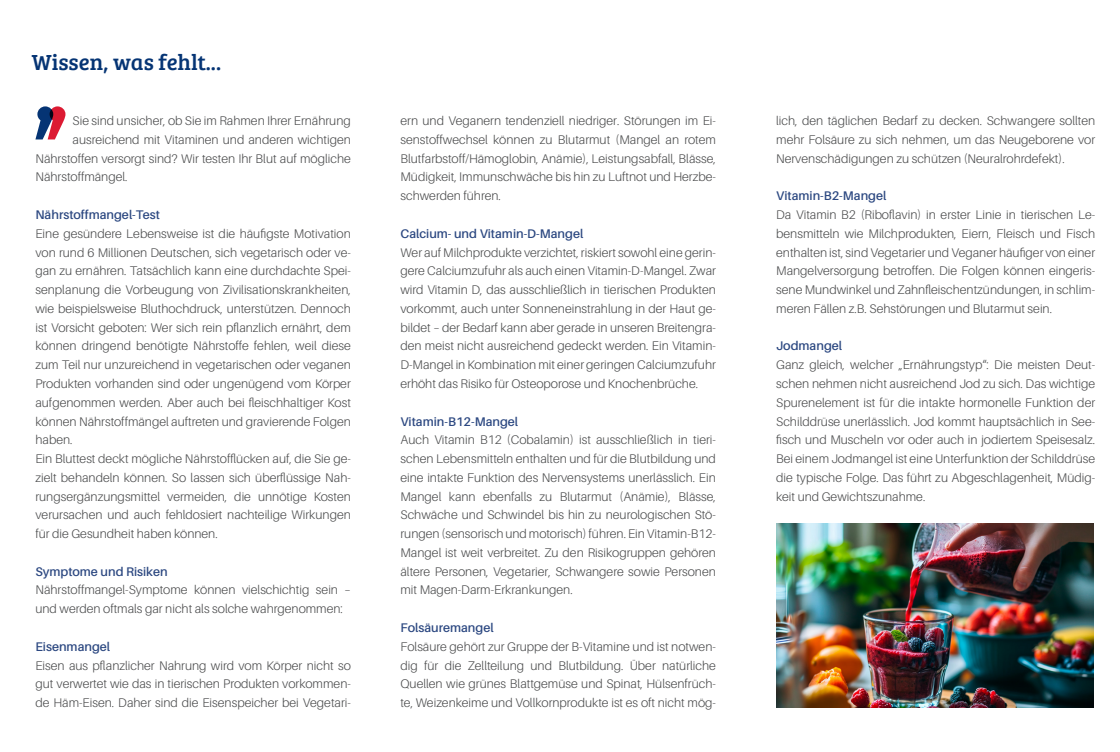
<style>
.page{position:relative;width:1120px;height:752px;background:#fff}
.page>*{position:absolute;margin:0;border:0;box-sizing:border-box;transform-origin:0 0}
.Überschrift_1{font:22.5px "Bree Serif";color:#053474}
.Fließtext{font:300 12.5px/18.8px "Aileron";color:#4b4c4d;text-align:justify}
.Überschrift_Fließtext{font:600 12.5px "Aileron";color:#2c4881}
</style>
<div class="page">
<svg style="left:35px;top:106px;width:30px;height:33px"></svg>
<img style="left:776px;top:523px;width:317px;height:183px">
<p class="Überschrift_1" style="left:32px;top:46px;width:191px">Wissen, was fehlt...</p>
<p class="Fließtext" style="left:73px;top:111px;width:280px">Sie sind unsicher, ob Sie im Rahmen Ihrer Ernährung</p>
<p class="Fließtext" style="left:73px;top:130px;width:280px">ausreichend mit Vitaminen und anderen wichtigen</p>
<p class="Fließtext" style="left:35px;top:149px;width:317px">Nährstoffen versorgt sind? Wir testen Ihr Blut auf mögliche</p>
<p class="Fließtext" style="left:35px;top:168px;width:94px">Nährstoffmängel.</p>
<p class="Überschrift_Fließtext" style="left:35px;top:208px;width:126px">Nährstoffmangel-Test</p>
<p class="Fließtext" style="left:35px;top:224px;width:317px">Eine gesündere Lebensweise ist die häufigste Motivation von rund 6 Millionen Deutschen, sich vegetarisch oder ve&shy;gan zu ernähren. Tatsächlich kann eine durchdachte Spei&shy;senplanung die Vorbeugung von Zivilisationskrankheiten, wie beispielsweise Bluthochdruck, unterstützen. Dennoch ist Vorsicht geboten: Wer sich rein pflanzlich ernährt, dem können dringend benötigte Nährstoffe fehlen, weil diese zum Teil nur unzureichend in vegetarischen oder veganen Produkten vorhanden sind oder ungenügend vom Körper aufgenommen werden. Aber auch bei fleischhaltiger Kost können Nährstoffmängel auftreten und gravierende Folgen haben.</p>
<p class="Fließtext" style="left:35px;top:449px;width:317px">Ein Bluttest deckt mögliche Nährstofflücken auf, die Sie ge&shy;zielt behandeln können. So lassen sich überflüssige Nah&shy;rungsergänzungsmittel vermeiden, die unnötige Kosten verursachen und auch fehldosiert nachteilige Wirkungen für die Gesundheit haben können.</p>
<p class="Überschrift_Fließtext" style="left:35px;top:564px;width:134px">Symptome und Risiken</p>
<p class="Fließtext" style="left:35px;top:580px;width:317px">Nährstoffmangel-Symptome können vielschichtig sein – und werden oftmals gar nicht als solche wahrgenommen:</p>
<p class="Überschrift_Fließtext" style="left:35px;top:639px;width:76px">Eisenmangel</p>
<p class="Fließtext" style="left:35px;top:655px;width:317px">Eisen aus pflanzlicher Nahrung wird vom Körper nicht so gut verwertet wie das in tierischen Produkten vorkommen&shy;de Häm-Eisen. Daher sind die Eisenspeicher bei Vegetari-</p>
<p class="Fließtext" style="left:400px;top:111px;width:317px">ern und Veganern tendenziell niedriger. Störungen im Ei&shy;senstoffwechsel können zu Blutarmut (Mangel an rotem Blutfarbstoff/Hämoglobin, Anämie), Leistungsabfall, Blässe, Müdigkeit, Immunschwäche bis hin zu Luftnot und Herzbe&shy;schwerden führen.</p>
<p class="Überschrift_Fließtext" style="left:400px;top:226px;width:184px">Calcium- und Vitamin-D-Mangel</p>
<p class="Fließtext" style="left:400px;top:243px;width:317px">Wer auf Milchprodukte verzichtet, riskiert sowohl eine gerin&shy;gere Calciumzufuhr als auch einen Vitamin-D-Mangel. Zwar wird Vitamin D, das ausschließlich in tierischen Produkten vorkommt, auch unter Sonneneinstrahlung in der Haut ge&shy;bildet – der Bedarf kann aber gerade in unseren Breitengra&shy;den meist nicht ausreichend gedeckt werden. Ein Vitamin-D-Mangel in Kombination mit einer geringen Calciumzufuhr erhöht das Risiko für Osteoporose und Knochenbrüche.</p>
<p class="Überschrift_Fließtext" style="left:400px;top:414px;width:119px">Vitamin-B12-Mangel</p>
<p class="Fließtext" style="left:400px;top:430px;width:317px">Auch Vitamin B12 (Cobalamin) ist ausschließlich in tieri&shy;schen Lebensmitteln enthalten und für die Blutbildung und eine intakte Funktion des Nervensystems unerlässlich. Ein Mangel kann ebenfalls zu Blutarmut (Anämie), Blässe, Schwäche und Schwindel bis hin zu neurologischen Stö&shy;rungen (sensorisch und motorisch) führen. Ein Vitamin-B12- Mangel ist weit verbreitet. Zu den Risikogruppen gehören ältere Personen, Vegetarier, Schwangere sowie Personen mit Magen-Darm-Erkrankungen.</p>
<p class="Überschrift_Fließtext" style="left:400px;top:620px;width:95px">Folsäuremangel</p>
<p class="Fließtext" style="left:400px;top:636px;width:317px">Folsäure gehört zur Gruppe der B-Vitamine und ist notwen&shy;dig für die Zellteilung und Blutbildung. Über natürliche Quellen wie grünes Blattgemüse und Spinat, Hülsenfrüch&shy;te, Weizenkeime und Vollkornprodukte ist es oft nicht mög-</p>
<p class="Fließtext" style="left:776px;top:111px;width:320px">lich, den täglichen Bedarf zu decken. Schwangere sollten mehr Folsäure zu sich nehmen, um das Neugeborene vor Nervenschädigungen zu schützen (Neuralrohrdefekt).</p>
<p class="Überschrift_Fließtext" style="left:776px;top:189px;width:112px">Vitamin-B2-Mangel</p>
<p class="Fließtext" style="left:776px;top:205px;width:320px">Da Vitamin B2 (Riboflavin) in erster Linie in tierischen Le&shy;bensmitteln wie Milchprodukten, Eiern, Fleisch und Fisch enthalten ist, sind Vegetarier und Veganer häufiger von einer Mangelversorgung betroffen. Die Folgen können eingeris&shy;sene Mundwinkel und Zahnfleischentzündungen, in schlim&shy;meren Fällen z.B. Sehstörungen und Blutarmut sein.</p>
<p class="Überschrift_Fließtext" style="left:776px;top:339px;width:67px">Jodmangel</p>
<p class="Fließtext" style="left:776px;top:355px;width:320px">Ganz gleich, welcher „Ernährungstyp“: Die meisten Deut&shy;schen nehmen nicht ausreichend Jod zu sich. Das wichtige Spurenelement ist für die intakte hormonelle Funktion der Schilddrüse unerlässlich. Jod kommt hauptsächlich in See&shy;fisch und Muscheln vor oder auch in jodiertem Speisesalz.<br>Bei einem Jodmangel ist eine Unterfunktion der Schilddrüse die typische Folge. Das führt zu Abgeschlagenheit, Müdig&shy;keit und Gewichtszunahme.</p>
</div>
